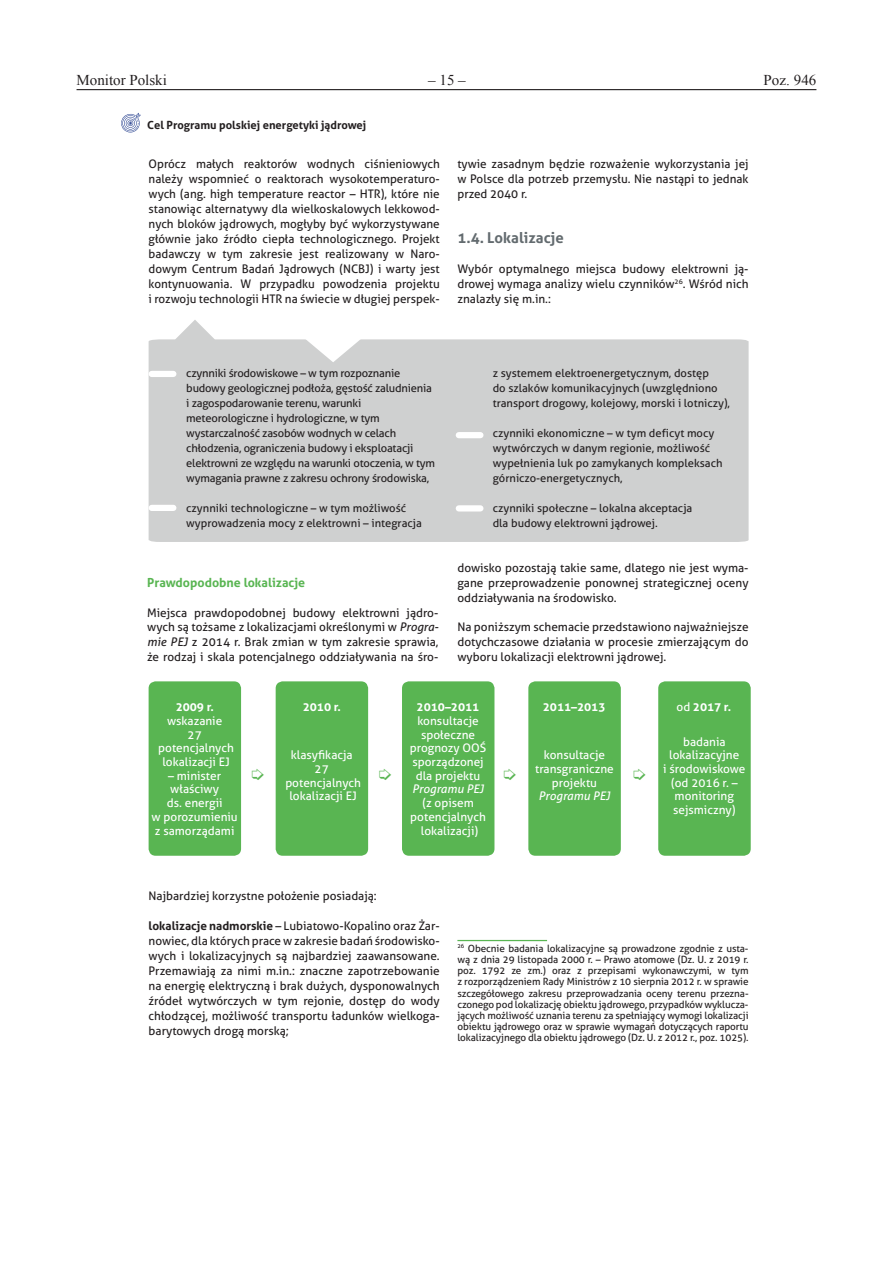
<style>
.page{position:relative;width:893px;height:1263px;background:#fff}
.page>*{position:absolute;margin:0;border:0;box-sizing:border-box;transform-origin:0 0}
.t1{font:15px "Times New Roman";color:#231f20}
.t2{font:700 15px "Aller";color:#636b6f}
.t3{font:700 12.45px "Aller";color:#59b552}
.t4{font:11.85px/15px "Aller";color:#231f20;text-align:justify}
.t5{font:11.85px/13.6px "Aller";color:#fff;text-align:center}
.t6{font:700 11.85px "Aller";color:#fff}
.t7{font:italic 11.85px "Aller";color:#fff}
.t8{font:700 11.25px "Aller";color:#231f20}
.t9{font:11.1px/15px "Aller";letter-spacing:-.01em;color:#231f20}
.t10{font:9.9px/11.2px "Aller";letter-spacing:-.01em;color:#231f20;text-align:justify}
.s1{font-style:italic}
.s2{font-weight:400}
.s3{font-weight:700}
</style>
<div class="page">
<hr style="left:77px;top:89px;width:739px;height:1px;background:#231f20">
<svg style="left:121px;top:113px;width:20px;height:19px"></svg>
<hr style="left:457px;top:940px;width:90px;height:1px;background:#59b552">
<div style="left:149px;top:339px;width:600px;height:203px;background:#cfd0d0"></div>
<div style="left:152px;top:505px;width:21px;height:6px;background:#fff"></div>
<div style="left:459px;top:505px;width:21px;height:6px;background:#fff"></div>
<div style="left:152px;top:371px;width:21px;height:6px;background:#fff"></div>
<div style="left:459px;top:432px;width:21px;height:6px;background:#fff"></div>
<svg style="left:294px;top:339px;width:79px;height:23px"></svg>
<svg style="left:175px;top:320px;width:40px;height:39px"></svg>
<div style="left:149px;top:681px;width:92px;height:175px;background:#59b552;border-radius:7px"></div>
<div style="left:276px;top:681px;width:92px;height:175px;background:#59b552;border-radius:7px"></div>
<div style="left:402px;top:681px;width:92px;height:175px;background:#59b552;border-radius:7px"></div>
<div style="left:528px;top:681px;width:93px;height:175px;background:#59b552;border-radius:7px"></div>
<div style="left:658px;top:681px;width:93px;height:175px;background:#59b552;border-radius:7px"></div>
<p class="t1" style="left:77px;top:70px;width:92px">Monitor Polski</p>
<p class="t1" style="left:428px;top:70px;width:39px">– 15 –</p>
<p class="t1" style="left:764px;top:70px;width:54px">Poz. 946</p>
<p class="t8" style="left:147px;top:118px;width:221px">Cel Programu polskiej energetyki jądrowej</p>
<p class="t4" style="left:149px;top:157px;width:293px">Oprócz małych reaktorów wodnych ciśnieniowych należy wspomnieć o reaktorach wysokotemperaturo&shy;wych (ang. high temperature reactor – HTR), które nie stanowiąc alternatywy dla wielkoskalowych lekkowod&shy;nych bloków jądrowych, mogłyby być wykorzystywane głównie jako źródło ciepła technologicznego. Projekt badawczy w tym zakresie jest realizowany w Naro&shy;dowym Centrum Badań Jądrowych (NCBJ) i warty jest kontynuowania. W przypadku powodzenia projektu i rozwoju technologii HTR na świecie w długiej perspek-</p>
<p class="t4" style="left:457px;top:157px;width:293px">tywie zasadnym będzie rozważenie wykorzystania jej w Polsce dla potrzeb przemysłu. Nie nastąpi to jednak przed 2040 r.</p>
<p class="t2" style="left:457px;top:228px;width:108px">1.4. Lokalizacje</p>
<p class="t4" style="left:457px;top:261px;width:293px">Wybór optymalnego miejsca budowy elektrowni ją&shy;drowej wymaga analizy wielu czynników<sup>26</sup>. Wśród nich znalazły się m.in.:</p>
<p class="t9" style="left:186px;top:366px;width:250px">czynniki środowiskowe – w tym rozpoznanie budowy geologicznej podłoża, gęstość zaludnienia i zagospodarowanie terenu, warunki meteorologiczne i hydrologiczne, w tym wystarczalność zasobów wodnych w celach chłodzenia, ograniczenia budowy i eksploatacji elektrowni ze względu na warunki otoczenia, w tym wymagania prawne z zakresu ochrony środowiska,</p>
<p class="t9" style="left:186px;top:500px;width:237px">czynniki technologiczne – w tym możliwość wyprowadzenia mocy z elektrowni – integracja</p>
<p class="t3" style="left:147px;top:574px;width:160px">Prawdopodobne lokalizacje</p>
<p class="t4" style="left:147px;top:605px;width:293px">Miejsca prawdopodobnej budowy elektrowni jądro&shy;wych są tożsame z lokalizacjami określonymi w <span class="s1">Progra&shy;mie PEJ</span> z 2014 r. Brak zmian w tym zakresie sprawia, że rodzaj i skala potencjalnego oddziaływania na śro-</p>
<p class="t9" style="left:493px;top:366px;width:239px">z systemem elektroenergetycznym, dostęp<br>do szlaków komunikacyjnych (uwzględniono transport drogowy, kolejowy, morski i lotniczy),</p>
<p class="t9" style="left:493px;top:426px;width:231px">czynniki ekonomiczne – w tym deficyt mocy wytwórczych w danym regionie, możliwość wypełnienia luk po zamykanych kompleksach górniczo-energetycznych,</p>
<p class="t9" style="left:493px;top:500px;width:201px">czynniki społeczne – lokalna akceptacja dla budowy elektrowni jądrowej.</p>
<p class="t4" style="left:457px;top:560px;width:293px">dowisko pozostają takie same, dlatego nie jest wyma&shy;gane przeprowadzenie ponownej strategicznej oceny oddziaływania na środowisko.</p>
<p class="t4" style="left:457px;top:620px;width:293px">Na poniższym schemacie przedstawiono najważniejsze dotychczasowe działania w procesie zmierzającym do wyboru lokalizacji elektrowni jądrowej.</p>
<p class="t6" style="left:176px;top:699px;width:40px">2009 r.</p>
<p class="t6" style="left:303px;top:699px;width:40px">2010 r.</p>
<p class="t6" style="left:417px;top:699px;width:64px">2010–2011</p>
<p class="t6" style="left:543px;top:699px;width:64px">2011–2013</p>
<p class="t6" style="left:677px;top:699px;width:56px"><span class="s2">od</span> 2017 r.</p>
<p class="t5" style="left:158px;top:714px;width:77px">wskazanie<br>27 potencjalnych lokalizacji EJ</p>
<p class="t5" style="left:152px;top:769px;width:88px">– minister właściwy<br>ds. energii<br>w porozumieniu z samorządami</p>
<p class="t5" style="left:285px;top:748px;width:77px">klasyfikacja<br>27 potencjalnych lokalizacji EJ</p>
<p class="t5" style="left:410px;top:714px;width:78px">konsultacje społeczne prognozy OOŚ sporządzonej dla projektu</p>
<p class="t7" style="left:412px;top:782px;width:73px">Programu PEJ</p>
<p class="t5" style="left:410px;top:796px;width:77px">(z opisem potencjalnych lokalizacji)</p>
<p class="t5" style="left:535px;top:748px;width:80px">konsultacje transgraniczne projektu</p>
<p class="t7" style="left:539px;top:789px;width:73px">Programu PEJ</p>
<p class="t5" style="left:663px;top:734px;width:84px">badania lokalizacyjne<br>i środowiskowe (od 2016 r. – monitoring sejsmiczny)</p>
<p class="t4" style="left:149px;top:889px;width:230px">Najbardziej korzystne położenie posiadają:</p>
<p class="t4" style="left:149px;top:918px;width:293px"><span class="s3">lokalizacje nadmorskie</span> – Lubiatowo-Kopalino oraz żar&shy;nowiec, dla których prace w zakresie badań środowisko&shy;wych i lokalizacyjnych są najbardziej zaawansowane.<br>Przemawiają za nimi m.in.: znaczne zapotrzebowanie na energię elektryczną i brak dużych, dysponowalnych źródeł wytwórczych w tym rejonie, dostęp do wody chłodzącej, możliwość transportu ładunków wielkoga&shy;barytowych drogą morską;</p>
<p class="t10" style="left:457px;top:942px;width:293px"><sup>26</sup> Obecnie badania lokalizacyjne są prowadzone zgodnie z usta&shy;wą z dnia 29 listopada 2000 r. – Prawo atomowe (Dz. U. z 2019 r. poz. 1792 ze zm.) oraz z przepisami wykonawczymi, w tym z rozporządzeniem Rady Ministrów z 10 sierpnia 2012 r. w sprawie szczegółowego zakresu przeprowadzania oceny terenu przezna&shy;czonego pod lokalizację obiektu jądrowego, przypadków wyklucza&shy;jących możliwość uznania terenu za spełniający wymogi lokalizacji obiektu jądrowego oraz w sprawie wymagań dotyczących raportu lokalizacyjnego dla obiektu jądrowego (Dz. U. z 2012 r., poz. 1025).</p>
</div>
